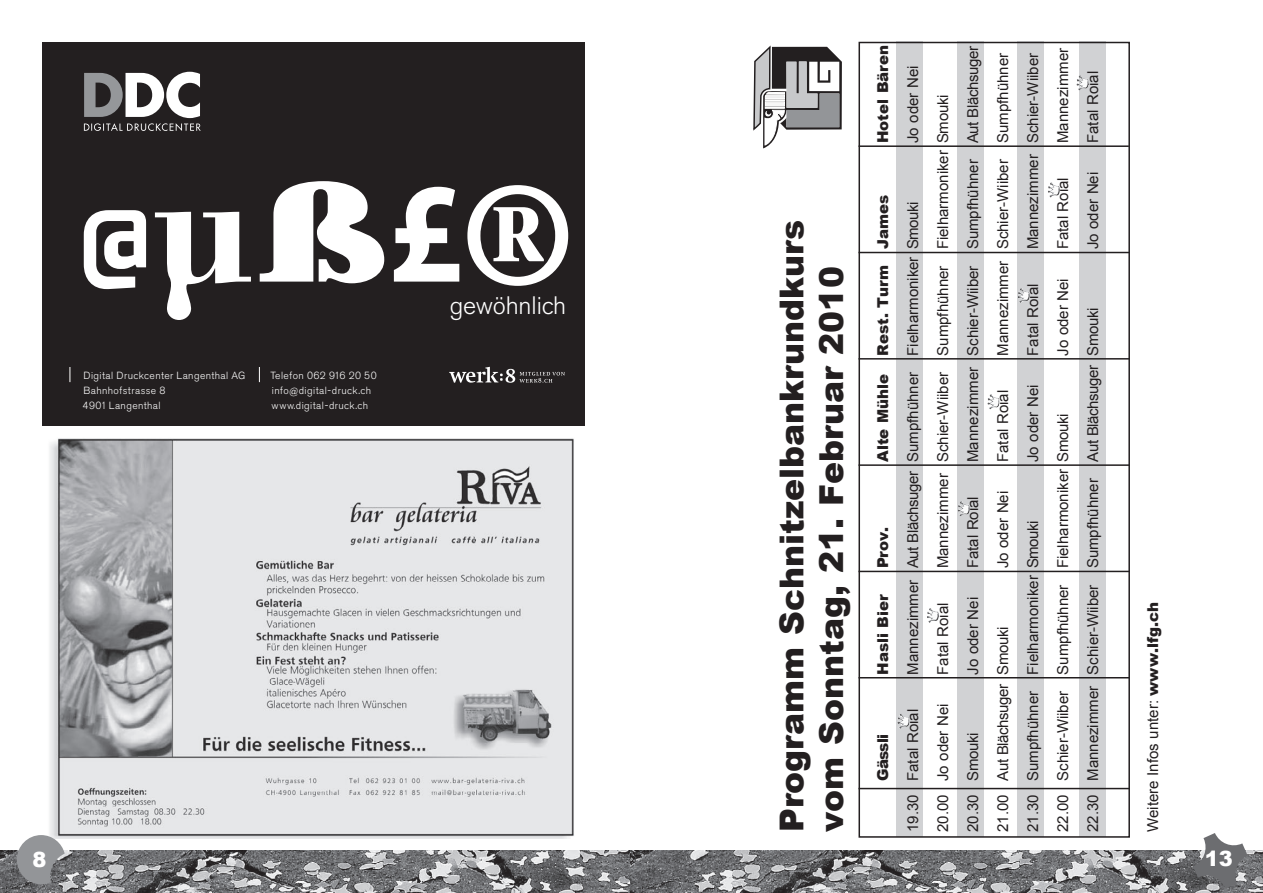
<style>
.page{position:relative;width:1263px;height:893px;background:#fff}
.page>*{position:absolute;margin:0;border:0;box-sizing:border-box;transform-origin:0 0}
.t1{font:159.75px "Ginger";color:#fff}
.t2{font:900 141.6px "Century";color:#fff}
.t3{font:900 33px/39.6px "Arial";color:#231f20}
.t4{font:300 25.05px "Akzidenz Grotesk BE";letter-spacing:-.01em;color:#fff}
.t5{font:900 21px "Arial";color:#fff}
.t6{font:15px "Arial";color:#231f20}
.t7{font:900 15px "Arial";color:#231f20}
.t8{font:15px "Arial";letter-spacing:-.025em;color:#231f20}
.t9{font:300 10.35px/14.7px "Akzidenz Grotesk BE";letter-spacing:.04em;color:#fff}
.s1{font-family:"Bodoni";font-weight:700;font-size:174.6px}
.s2{font-family:"Century";font-weight:900;font-size:143.55px}
.s3{font-family:"Myriad Pro";font-weight:700;font-size:143.55px}
.s4{font-weight:900}
</style>
<div class="page">
<img style="left:49px;top:438px;width:525px;height:400px">
<img style="left:0;top:850px;width:1263px;height:43px">
<svg style="left:17px;top:835px;width:48px;height:49px;background:#959799"></svg>
<svg style="left:1193px;top:833px;width:54px;height:55px"></svg>
<div style="left:1079px;top:42px;width:27px;height:795px;background:#d1d2d4"></div>
<div style="left:957px;top:42px;width:27px;height:795px;background:#d1d2d4"></div>
<div style="left:1017px;top:42px;width:27px;height:795px;background:#d1d2d4"></div>
<div style="left:896px;top:42px;width:27px;height:795px;background:#d1d2d4"></div>
<svg style="left:753px;top:45px;width:89px;height:103px"></svg>
<hr style="left:858px;top:788px;width:272px;height:1px;background:#231f20">
<hr style="left:858px;top:677px;width:271px;height:1px;background:#231f20">
<hr style="left:858px;top:571px;width:272px;height:1px;background:#231f20">
<hr style="left:858px;top:464px;width:272px;height:2px;background:#231f20">
<hr style="left:858px;top:358px;width:272px;height:2px;background:#231f20">
<hr style="left:858px;top:252px;width:272px;height:1px;background:#231f20">
<hr style="left:858px;top:145px;width:271px;height:2px;background:#231f20">
<img style="left:958px;top:501px;width:12px;height:15px">
<img style="left:897px;top:714px;width:12px;height:15px">
<img style="left:987px;top:394px;width:12px;height:15px">
<img style="left:1018px;top:288px;width:12px;height:15px">
<img style="left:1048px;top:183px;width:12px;height:14px">
<img style="left:1076px;top:75px;width:12px;height:15px">
<img style="left:927px;top:608px;width:12px;height:15px">
<div style="left:858px;top:42px;width:272px;height:796px;border:2px solid #231f20"></div>
<div style="left:42px;top:43px;width:543px;height:383px;background:#231f20"></div>
<svg style="left:84px;top:72px;width:117px;height:59px"></svg>
<svg style="left:259px;top:367px;width:1px;height:15px"></svg>
<svg style="left:70px;top:367px;width:1px;height:15px"></svg>
<svg style="left:449px;top:367px;width:116px;height:16px"></svg>
<h1 class="t1" style="left:77px;top:158px;width:390px">@<span class="s1">µ</span><span class="s2">ß</span><span class="s3">£</span></h1>
<h2 class="t2" style="left:461px;top:150px;width:115px">®</h2>
<h3 class="t4" style="left:450px;top:292px;width:118px">gewöhnlich</h3>
<p class="t9" style="left:83px;top:369px;width:164px">Digital Druckcenter Langenthal AG<br>Bahnhofstrasse 8<br>4901 Langenthal</p>
<p class="t9" style="left:270px;top:369px;width:108px">Telefon 062 916 20 50 info@digital-druck.ch www.digital-druck.ch</p>
<h3 class="t3" style="left:771px;top:832px;width:613px;rotate:-90deg">Programm Schnitzelbankrundkurs vom Sonntag, 21. Februar 2010</h3>
<p class="t7" style="left:872px;top:143px;width:100px;rotate:-90deg">Hotel Bären</p>
<p class="t7" style="left:872px;top:462px;width:268px;rotate:-90deg">Alte Mühle Rest. Turm James</p>
<p class="t7" style="left:872px;top:568px;width:43px;rotate:-90deg">Prov.</p>
<p class="t7" style="left:872px;top:675px;width:82px;rotate:-90deg">Hasli Bier</p>
<p class="t7" style="left:872px;top:781px;width:49px;rotate:-90deg">Gässli</p>
<p class="t6" style="left:903px;top:143px;width:79px;rotate:-90deg">Jo oder Nei</p>
<p class="t6" style="left:903px;top:675px;width:475px;rotate:-90deg">Mannezimmer Aut Blächsuger Sumpfhühner Fielharmoniker Smouki</p>
<p class="t6" style="left:903px;top:832px;width:125px;rotate:-90deg">19.30 Fatal Roial</p>
<p class="t6" style="left:933px;top:568px;width:475px;rotate:-90deg">Mannezimmer Schier-Wiiber Sumpfhühner Fielharmoniker Smouki</p>
<p class="t6" style="left:933px;top:675px;width:74px;rotate:-90deg">Fatal Roial</p>
<p class="t6" style="left:933px;top:832px;width:130px;rotate:-90deg">20.00 Jo oder Nei</p>
<p class="t6" style="left:963px;top:462px;width:418px;rotate:-90deg">Mannezimmer Schier-Wiiber Sumpfhühner Aut Blächsuger</p>
<p class="t6" style="left:963px;top:568px;width:74px;rotate:-90deg">Fatal Roial</p>
<p class="t6" style="left:963px;top:675px;width:79px;rotate:-90deg">Jo oder Nei</p>
<p class="t8" style="left:963px;top:832px;width:101px;rotate:-90deg">20.30 Smouki</p>
<p class="t6" style="left:993px;top:356px;width:304px;rotate:-90deg">Mannezimmer Schier-Wiiber Sumpfhühner</p>
<p class="t6" style="left:993px;top:462px;width:74px;rotate:-90deg">Fatal Roial</p>
<p class="t6" style="left:993px;top:568px;width:79px;rotate:-90deg">Jo oder Nei</p>
<p class="t8" style="left:993px;top:832px;width:207px;rotate:-90deg">21.00 Aut Blächsuger Smouki</p>
<p class="t6" style="left:1023px;top:249px;width:198px;rotate:-90deg">Mannezimmer Schier-Wiiber</p>
<p class="t6" style="left:1023px;top:356px;width:74px;rotate:-90deg">Fatal Roial</p>
<p class="t6" style="left:1023px;top:462px;width:79px;rotate:-90deg">Jo oder Nei</p>
<p class="t6" style="left:1023px;top:832px;width:313px;rotate:-90deg">21.30 Sumpfhühner Fielharmoniker Smouki</p>
<p class="t6" style="left:1053px;top:143px;width:97px;rotate:-90deg">Mannezimmer</p>
<p class="t6" style="left:1053px;top:249px;width:74px;rotate:-90deg">Fatal Roial</p>
<p class="t6" style="left:1053px;top:356px;width:79px;rotate:-90deg">Jo oder Nei</p>
<p class="t6" style="left:1053px;top:832px;width:420px;rotate:-90deg">22.00 Schier-Wiiber Sumpfhühner Fielharmoniker Smouki</p>
<p class="t6" style="left:1083px;top:143px;width:74px;rotate:-90deg">Fatal Roial</p>
<p class="t6" style="left:1083px;top:249px;width:79px;rotate:-90deg">Jo oder Nei</p>
<p class="t6" style="left:1083px;top:832px;width:526px;rotate:-90deg">22.30 Mannezimmer Schier-Wiiber Sumpfhühner Aut Blächsuger Smouki</p>
<p class="t6" style="left:1143px;top:832px;width:231px;rotate:-90deg">Weitere Infos unter: <span class="s4">www.lfg.ch</span></p>
<h3 class="t5" style="left:32px;top:844px;width:16px">8</h3>
<h3 class="t5" style="left:1205px;top:843px;width:30px">13</h3>
</div>
